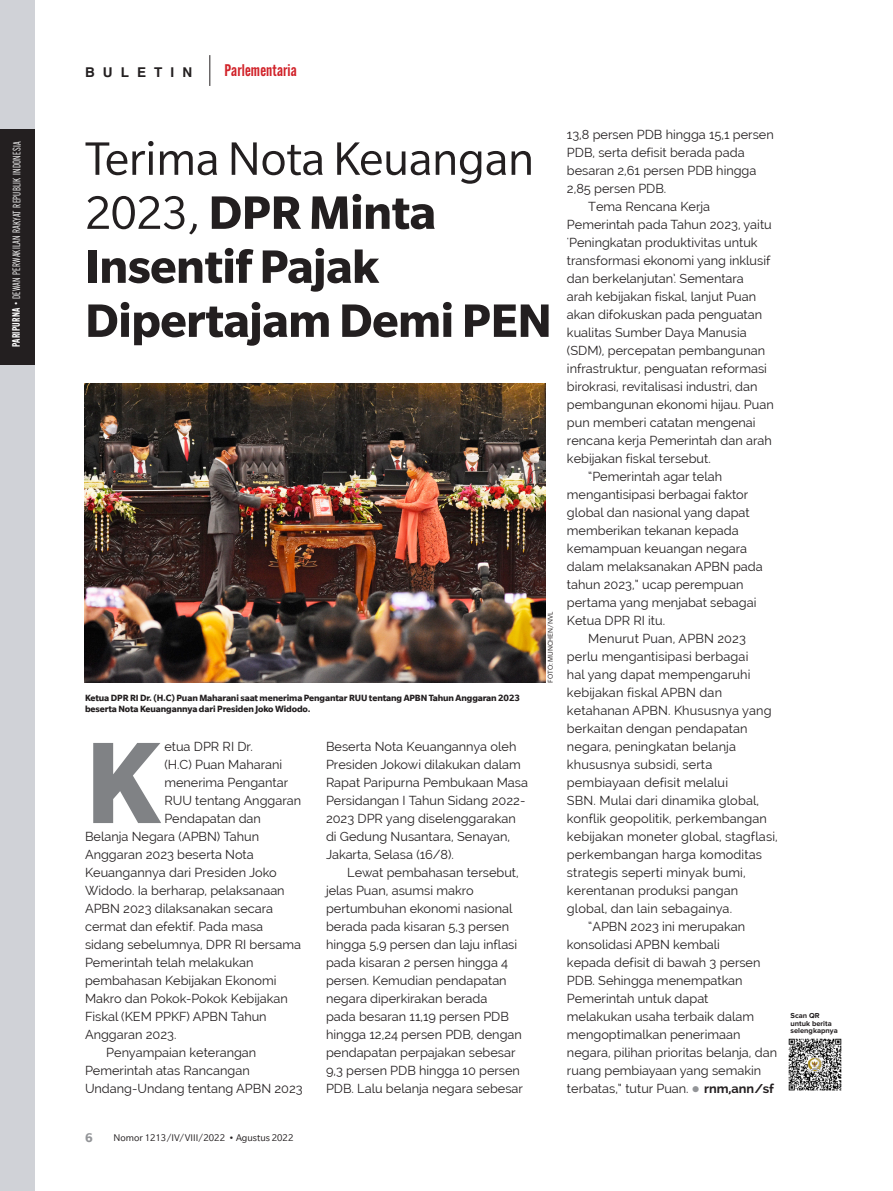
<style>
.page{position:relative;width:893px;height:1191px;background:#fff}
.page>*{position:absolute;margin:0;border:0;box-sizing:border-box;transform-origin:0 0}
.BODY_NEW{font:700 126.15px "Slate";color:#808285}
.JUDUL_NEW{font:700 51px/54px "Slate";letter-spacing:-.01em;color:#231f20}
.t1{font:600 16.5px "Alternate Gothic Cond ATF";letter-spacing:.01em;color:#d1232a}
.t2{font:700 13.5px "Helvetica";letter-spacing:.6em;color:#231f20}
.t3{font:700 13.5px "Slate";color:#939598}
.BODY_NEW-2{font:12.75px/18px "Raleway";color:#231f20}
.t4{font:10.5px "Alternate Gothic Cond ATF";letter-spacing:.015em;color:#fff}
.t5{font:10.5px "Slate";color:#231f20}
.CAPTION_NEW{font:700 9.75px/10.5px "Slate";letter-spacing:-.01em;color:#231f20}
.t6{font:700 7.5px/7.5px "Proxima Nova";color:#231f20}
.KREDIT_FOTO_NEW{font:7.5px "Slate";color:#231f20}
.s1{font-weight:600}
.s2{font-weight:400}
.s3{color:#939598}
.s4{font-weight:700}
</style>
<div class="page">
<div style="left:0;top:0;width:34px;height:1191px;background:#d0d2d7"></div>
<div style="left:0;top:129px;width:34px;height:236px;background:#231f20"></div>
<hr style="left:892px;top:0;width:1px;height:1191px;background:#d0d2d7">
<hr style="left:892px;top:129px;width:1px;height:236px;background:#231f20">
<img style="left:788px;top:1038px;width:54px;height:53px">
<img style="left:85px;top:383px;width:461px;height:299px">
<hr style="left:210px;top:55px;width:1px;height:31px;background:#231f20">
<p class="t4" style="left:10px;top:347px;width:206px;rotate:-90deg"><span class="s1">PARIPURNA</span> • DEWAN PERWAKILAN RAKYAT REPUBLIK INDONESIA</p>
<p class="t2" style="left:85px;top:63px;width:109px">BULETIN</p>
<p class="t1" style="left:225px;top:60px;width:74px">Parlementaria</p>
<p class="JUDUL_NEW" style="left:85px;top:131px;width:468px"><span class="s2">Terima Nota Keuangan<br>2023,</span> DPR Minta<br>Insentif Pajak<br>Dipertajam Demi PEN</p>
<p class="CAPTION_NEW" style="left:85px;top:693px;width:437px">Ketua DPR RI Dr. (H.C) Puan Maharani saat menerima Pengantar RUU tentang APBN Tahun Anggaran 2023 beserta Nota Keuangannya dari Presiden Joko Widodo.</p>
<p class="BODY_NEW" style="left:85px;top:713px;width:77px">K</p>
<p class="BODY_NEW-2" style="left:164px;top:737px;width:90px">etua DPR RI Dr.</p>
<p class="BODY_NEW-2" style="left:164px;top:755px;width:119px">(H.C) Puan Maharani</p>
<p class="BODY_NEW-2" style="left:164px;top:773px;width:125px">menerima Pengantar</p>
<p class="BODY_NEW-2" style="left:164px;top:791px;width:138px">RUU tentang Anggaran</p>
<p class="BODY_NEW-2" style="left:164px;top:809px;width:98px">Pendapatan dan</p>
<p class="BODY_NEW-2" style="left:85px;top:827px;width:176px">Belanja Negara (APBN) Tahun</p>
<p class="BODY_NEW-2" style="left:85px;top:845px;width:170px">Anggaran 2023 beserta Nota</p>
<p class="BODY_NEW-2" style="left:85px;top:863px;width:193px">Keuangannya dari Presiden Joko</p>
<p class="BODY_NEW-2" style="left:85px;top:881px;width:201px">Widodo. Ia berharap, pelaksanaan</p>
<p class="BODY_NEW-2" style="left:85px;top:899px;width:190px">APBN 2023 dilaksanakan secara</p>
<p class="BODY_NEW-2" style="left:85px;top:917px;width:180px">cermat dan efektif. Pada masa</p>
<p class="BODY_NEW-2" style="left:85px;top:935px;width:218px">sidang sebelumnya, DPR RI bersama</p>
<p class="BODY_NEW-2" style="left:85px;top:953px;width:170px">Pemerintah telah melakukan</p>
<p class="BODY_NEW-2" style="left:85px;top:971px;width:193px">pembahasan Kebijakan Ekonomi</p>
<p class="BODY_NEW-2" style="left:85px;top:989px;width:204px">Makro dan Pokok-Pokok Kebijakan</p>
<p class="BODY_NEW-2" style="left:85px;top:1007px;width:183px">Fiskal (KEM PPKF) APBN Tahun</p>
<p class="BODY_NEW-2" style="left:85px;top:1025px;width:93px">Anggaran 2023.</p>
<p class="BODY_NEW-2" style="left:85px;top:1043px;width:219px;text-indent:21px">Penyampaian keterangan<br>Pemerintah atas Rancangan<br>Undang-Undang tentang APBN 2023</p>
<p class="BODY_NEW-2" style="left:326px;top:737px;width:204px">Beserta Nota Keuangannya oleh<br>Presiden Jokowi dilakukan dalam<br>Rapat Paripurna Pembukaan Masa<br>Persidangan I Tahun Sidang 2022-<br>2023 DPR yang diselenggarakan di Gedung Nusantara, Senayan,<br>Jakarta, Selasa (16/8).</p>
<p class="BODY_NEW-2" style="left:326px;top:863px;width:199px;text-indent:21px">Lewat pembahasan tersebut, jelas Puan, asumsi makro pertumbuhan ekonomi nasional berada pada kisaran 5,3 persen hingga 5,9 persen dan laju inflasi pada kisaran 2 persen hingga 4 persen. Kemudian pendapatan negara diperkirakan berada<br>pada besaran 11,19 persen PDB hingga 12,24 persen PDB, dengan pendapatan perpajakan sebesar<br>9,3 persen PDB hingga 10 persen<br>PDB. Lalu belanja negara sebesar</p>
<p class="KREDIT_FOTO_NEW" style="left:546px;top:682px;width:72px;rotate:-90deg">FOTO: MUNCHEN/NVL</p>
<p class="BODY_NEW-2" style="left:567px;top:125px;width:208px">13,8 persen PDB hingga 15,1 persen<br>PDB, serta defisit berada pada besaran 2,61 persen PDB hingga<br>2,85 persen PDB.</p>
<p class="BODY_NEW-2" style="left:567px;top:197px;width:208px;text-indent:21px">Tema Rencana Kerja<br>Pemerintah pada Tahun 2023, yaitu 'Peningkatan produktivitas untuk transformasi ekonomi yang inklusif dan berkelanjutan’. Sementara<br>arah kebijakan fiskal, lanjut Puan akan difokuskan pada penguatan kualitas Sumber Daya Manusia (SDM), percepatan pembangunan infrastruktur, penguatan reformasi birokrasi, revitalisasi industri, dan pembangunan ekonomi hijau. Puan pun memberi catatan mengenai rencana kerja Pemerintah dan arah kebijakan fiskal tersebut.</p>
<p class="BODY_NEW-2" style="left:567px;top:467px;width:197px;text-indent:21px">“Pemerintah agar telah mengantisipasi berbagai faktor global dan nasional yang dapat memberikan tekanan kepada kemampuan keuangan negara dalam melaksanakan APBN pada tahun 2023,” ucap perempuan pertama yang menjabat sebagai<br>Ketua DPR RI itu.</p>
<p class="BODY_NEW-2" style="left:567px;top:629px;width:212px;text-indent:21px">Menurut Puan, APBN 2023 perlu mengantisipasi berbagai<br>hal yang dapat mempengaruhi kebijakan fiskal APBN dan ketahanan APBN. Khususnya yang berkaitan dengan pendapatan negara, peningkatan belanja khususnya subsidi, serta pembiayaan defisit melalui<br>SBN. Mulai dari dinamika global, konflik geopolitik, perkembangan kebijakan moneter global, stagflasi, perkembangan harga komoditas strategis seperti minyak bumi, kerentanan produksi pangan global, dan lain sebagainya.</p>
<p class="BODY_NEW-2" style="left:567px;top:917px;width:212px;text-indent:21px">“APBN 2023 ini merupakan konsolidasi APBN kembali<br>kepada defisit di bawah 3 persen<br>PDB. Sehingga menempatkan<br>Pemerintah untuk dapat<br>melakukan usaha terbaik dalam mengoptimalkan penerimaan negara, pilihan prioritas belanja, dan ruang pembiayaan yang semakin terbatas,” tutur Puan. <span class="s3">●</span> <span class="s4">rnm,ann/sf</span></p>
<p class="t6" style="left:790px;top:1012px;width:31px">Scan QR</p>
<p class="t6" style="left:790px;top:1019px;width:49px">untuk berita selengkapnya</p>
<p class="t3" style="left:85px;top:1130px;width:9px">6</p>
<p class="t5" style="left:114px;top:1132px;width:181px">Nomor 1213/IV/VIII/2022 • Agustus 2022</p>
</div>
